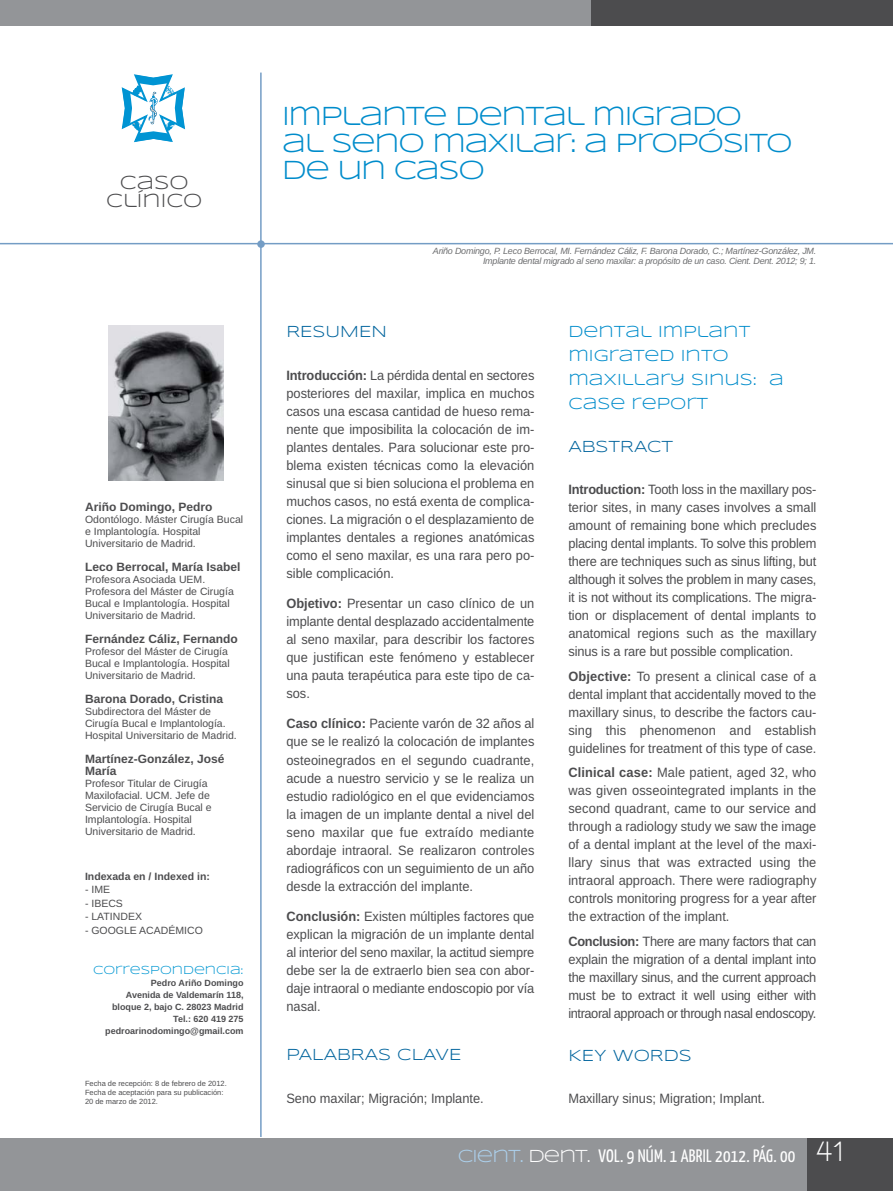
<style>
.page{position:relative;width:893px;height:1191px;background:#fff}
.page>*{position:absolute;margin:0;border:0;box-sizing:border-box;transform-origin:0 0}
.t1{font:27px/27px "Syncopate";letter-spacing:-.05em;color:#008ccb}
.t2{font:19.5px/18px "Syncopate";color:#4c4c4e;text-align:center}
.t3{font:18px "Yanone Kaffeesatz";letter-spacing:.015em;color:#fff}
.t4{font:16.5px/24px "Syncopate";color:#008ccb}
.t5{font:16.5px "Syncopate";color:#00649d}
.t6{font:13.5px/18px "Arimo";color:#4c4c4e;text-align:justify;scale:.95 1}
.t7{font:700 12px/12px "Arimo";color:#4c4c4e}
.t8{font:12px "Syncopate";color:#0097d2}
.t9{font:10.5px/12px "Arimo";color:#4c4c4e}
.t10{font:700 10.5px "Arimo";color:#4c4c4e}
.t11{font:italic 9px/10.5px "Arimo";letter-spacing:-.025em;color:#6d6e70;text-align:right}
.t12{font:700 9px/12px "Arimo";color:#4c4c4e;text-align:right}
.t13{font:7.5px/9px "Arimo";color:#4c4c4e}
.s1{font-weight:700}
.s2{font-family:"Syncopate";color:#acd0ec}
.s3{font-family:"Syncopate"}
.s4{font-family:"Walkway";font-weight:700;font-size:30px}
</style>
<div class="page">
<div style="left:0;top:0;width:599px;height:25px;background:#939598"></div>
<div style="left:591px;top:0;width:302px;height:25px;background:#4c4c4e"></div>
<svg style="left:121px;top:74px;width:64px;height:69px"></svg>
<hr style="left:0;top:243px;width:893px;height:1px;background:#749dc5">
<hr style="left:260px;top:73px;width:2px;height:1064px;background:#749dc5">
<div style="left:257px;top:240px;width:8px;height:8px;background:#749dc5;border-radius:50%"></div>
<img style="left:108px;top:326px;width:115px;height:155px">
<div style="left:0;top:1138px;width:893px;height:53px;background:#939598"></div>
<div style="left:808px;top:1138px;width:85px;height:53px;background:#4c4c4e"></div>
<h2 class="t2" style="left:106px;top:173px;width:98px">CASO<br>CLÍNICO</h2>
<p class="t7" style="left:85px;top:502px;width:129px">Ariño Domingo, Pedro</p>
<p class="t9" style="left:85px;top:514px;width:160px">Odontólogo. Máster Cirugía Bucal e Implantología. Hospital<br>Universitario de Madrid.</p>
<p class="t7" style="left:85px;top:562px;width:157px">Leco Berrocal, María Isabel</p>
<p class="t9" style="left:85px;top:574px;width:150px">Profesora Asociada UEM.<br>Profesora del Máster de Cirugía<br>Bucal e Implantología. Hospital<br>Universitario de Madrid.</p>
<p class="t7" style="left:85px;top:634px;width:154px">Fernández Cáliz, Fernando</p>
<p class="t9" style="left:85px;top:646px;width:146px">Profesor del Máster de Cirugía<br>Bucal e Implantología. Hospital<br>Universitario de Madrid.</p>
<p class="t7" style="left:85px;top:694px;width:140px">Barona Dorado, Cristina</p>
<p class="t9" style="left:85px;top:706px;width:153px">Subdirectora del Máster de<br>Cirugía Bucal e Implantología.<br>Hospital Universitario de Madrid.</p>
<p class="t7" style="left:85px;top:754px;width:141px">Martínez-González, José<br>María</p>
<p class="t9" style="left:85px;top:778px;width:128px">Profesor Titular de Cirugía<br>Maxilofacial. UCM. Jefe de<br>Servicio de Cirugía Bucal e<br>Implantología. Hospital<br>Universitario de Madrid.</p>
<p class="t10" style="left:85px;top:872px;width:126px">Indexada en / Indexed in:</p>
<p class="t9" style="left:85px;top:884px;width:27px">- IME</p>
<p class="t9" style="left:85px;top:898px;width:39px">- IBECS</p>
<p class="t9" style="left:85px;top:911px;width:58px">- LATINDEX</p>
<p class="t9" style="left:85px;top:925px;width:119px">- GOOGLE ACADÉMICO</p>
<p class="t8" style="left:93px;top:963px;width:152px">CORRESPONDENCIA:</p>
<p class="t12" style="left:105px;top:977px;width:140px">Pedro Ariño Domingo<br>Avenida de Valdemarín 118, bloque 2, bajo C. 28023 Madrid<br>Tel.: 620 419 275 pedroarinodomingo@gmail.com</p>
<p class="t13" style="left:85px;top:1079px;width:143px">Fecha de recepción: 8 de febrero de 2012.<br>Fecha de aceptación para su publicación:<br>20 de marzo de 2012.</p>
<h1 class="t1" style="left:282px;top:102px;width:512px">IMPLANTE DENTAL MIGRADO<br>AL SENO MAXILAR: A PROPÓSITO<br>DE UN CASO</h1>
<p class="t11" style="left:433px;top:246px;width:385px">Ariño Domingo, P. Leco Berrocal, MI. Fernández Cáliz, F. Barona Dorado, C.; Martínez-González, JM.<br>Implante dental migrado al seno maxilar: a propósito de un caso. Cient. Dent. 2012; 9; 1.</p>
<p class="t5" style="left:286px;top:321px;width:102px">RESUMEN</p>
<p class="t6" style="left:286px;top:367px;width:263px"><span class="s1">Introducción:</span> La pérdida dental en sectores posteriores del maxilar, implica en muchos casos una escasa cantidad de hueso rema&shy;nente que imposibilita la colocación de im&shy;plantes dentales. Para solucionar este pro&shy;blema existen técnicas como la elevación sinusal que si bien soluciona el problema en muchos casos, no está exenta de complica&shy;ciones. La migración o el desplazamiento de implantes dentales a regiones anatómicas como el seno maxilar, es una rara pero po&shy;sible complicación.</p>
<p class="t6" style="left:286px;top:595px;width:263px"><span class="s1">Objetivo:</span> Presentar un caso clínico de un implante dental desplazado accidentalmente al seno maxilar, para describir los factores que justifican este fenómeno y establecer una pauta terapéutica para este tipo de ca&shy;sos.</p>
<p class="t6" style="left:286px;top:716px;width:263px"><span class="s1">Caso clínico:</span> Paciente varón de 32 años al que se le realizó la colocación de implantes osteoinegrados en el segundo cuadrante, acude a nuestro servicio y se le realiza un estudio radiológico en el que evidenciamos la imagen de un implante dental a nivel del seno maxilar que fue extraído mediante abordaje intraoral. Se realizaron controles radiográficos con un seguimiento de un año desde la extracción del implante.</p>
<p class="t6" style="left:286px;top:908px;width:263px"><span class="s1">Conclusión:</span> Existen múltiples factores que explican la migración de un implante dental al interior del seno maxilar, la actitud siempre debe ser la de extraerlo bien sea con abor&shy;daje intraoral o mediante endoscopio por vía nasal.</p>
<p class="t5" style="left:286px;top:1044px;width:177px">PALABRAS CLAVE</p>
<p class="t6" style="left:286px;top:1090px;width:209px">Seno maxilar; Migración; Implante.</p>
<p class="t4" style="left:568px;top:319px;width:217px">DENTAL IMPLANT<br>MIGRATED INTO<br>MAXILLARY SINUS: A<br>CASE REPORT</p>
<p class="t5" style="left:568px;top:437px;width:106px">ABSTRACT</p>
<p class="t6" style="left:568px;top:481px;width:263px"><span class="s1">Introduction:</span> Tooth loss in the maxillary pos&shy;terior sites, in many cases involves a small amount of remaining bone which precludes placing dental implants. To solve this problem there are techniques such as sinus lifting, but although it solves the problem in many cases, it is not without its complications. The migra&shy;tion or displacement of dental implants to anatomical regions such as the maxillary sinus is a rare but possible complication.</p>
<p class="t6" style="left:568px;top:668px;width:263px"><span class="s1">Objective:</span> To present a clinical case of a dental implant that accidentally moved to the maxillary sinus, to describe the factors cau&shy;sing this phenomenon and establish guidelines for treatment of this type of case.</p>
<p class="t6" style="left:568px;top:764px;width:263px"><span class="s1">Clinical case:</span> Male patient, aged 32, who was given osseointegrated implants in the second quadrant, came to our service and through a radiology study we saw the image of a dental implant at the level of the maxi&shy;llary sinus that was extracted using the intraoral approach. There were radiography controls monitoring progress for a year after the extraction of the implant.</p>
<p class="t6" style="left:568px;top:933px;width:263px"><span class="s1">Conclusion:</span> There are many factors that can explain the migration of a dental implant into the maxillary sinus, and the current approach must be to extract it well using either with intraoral approach or through nasal endoscopy.</p>
<p class="t5" style="left:568px;top:1046px;width:125px">KEY WORDS</p>
<p class="t6" style="left:568px;top:1090px;width:209px">Maxillary sinus; Migration; Implant.</p>
<h3 class="t3" style="left:458px;top:1149px;width:387px"><span class="s2">CIENT.</span> <span class="s3">DENT.</span> VOL. 9 NÚM. 1 ABRIL 2012. PÁG. 00 <span class="s4">41</span></h3>
</div>
